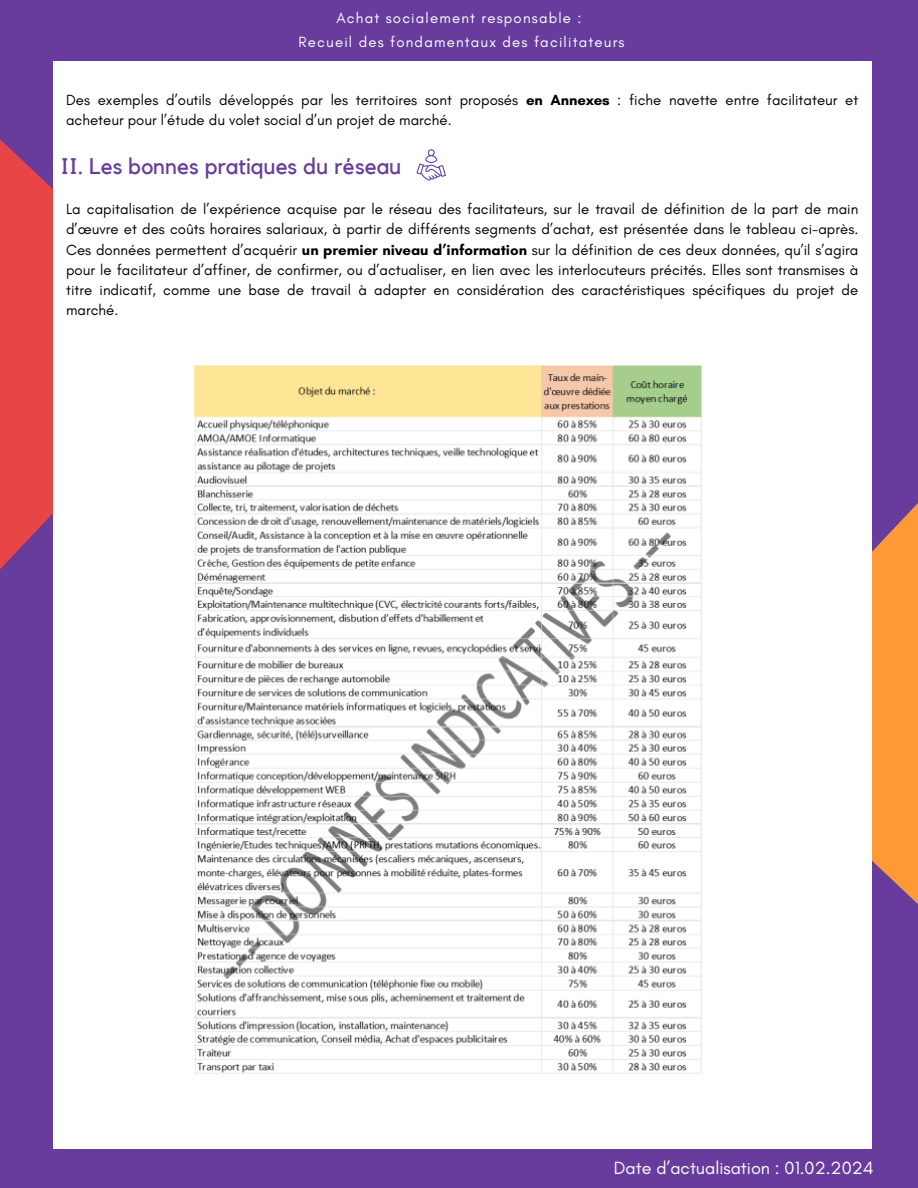
<style>
.page{position:relative;width:918px;height:1188px;background:#673c9d}
.page>*{position:absolute;margin:0;border:0;box-sizing:border-box;transform-origin:0 0}
.t1{font:22.5px "Kollektif";color:#673c9d}
.t2{font:18px "Glacial Indifference";color:#fff}
.t3{font:15px/20.2px "Glacial Indifference";color:#000;text-align:justify}
.t4{font:15px "Glacial Indifference";letter-spacing:.08em;color:#fff}
.s1{font-weight:700}
</style>
<div class="page">
<svg style="left:872px;top:503px;width:46px;height:401px;background:#ed8e41"></svg>
<svg style="left:0;top:139px;width:53px;height:430px;background:#d84450"></svg>
<div style="left:53px;top:61px;width:819px;height:1088px;background:#fff"></div>
<svg style="left:416px;top:149px;width:30px;height:32px"></svg>
<img style="left:194px;top:365px;width:508px;height:709px">
<p class="t4" style="left:336px;top:9px;width:247px">Achat socialement responsable :</p>
<p class="t4" style="left:299px;top:33px;width:328px">Recueil des fondamentaux des facilitateurs</p>
<p class="t3" style="left:66px;top:90px;width:794px">Des exemples d’outils développés par les territoires sont proposés <span class="s1">en Annexes</span> : fiche navette entre facilitateur et acheteur pour l’étude du volet social d’un projet de marché.</p>
<p class="t1" style="left:60px;top:156px;width:342px">II. Les bonnes pratiques du réseau</p>
<p class="t3" style="left:66px;top:199px;width:794px">La capitalisation de l’expérience acquise par le réseau des facilitateurs, sur le travail de définition de la part de main d’œuvre et des coûts horaires salariaux, à partir de différents segments d’achat, est présentée dans le tableau ci-après.<br>Ces données permettent d’acquérir <span class="s1">un premier niveau d’information</span> sur la définition de ces deux données, qu’il s’agira pour le facilitateur d’affiner, de confirmer, ou d’actualiser, en lien avec les interlocuteurs précités. Elles sont transmises à titre indicatif, comme une base de travail à adapter en considération des caractéristiques spécifiques du projet de marché.</p>
<p class="t2" style="left:614px;top:1156px;width:261px">Date d’actualisation : 01.02.2024</p>
</div>
